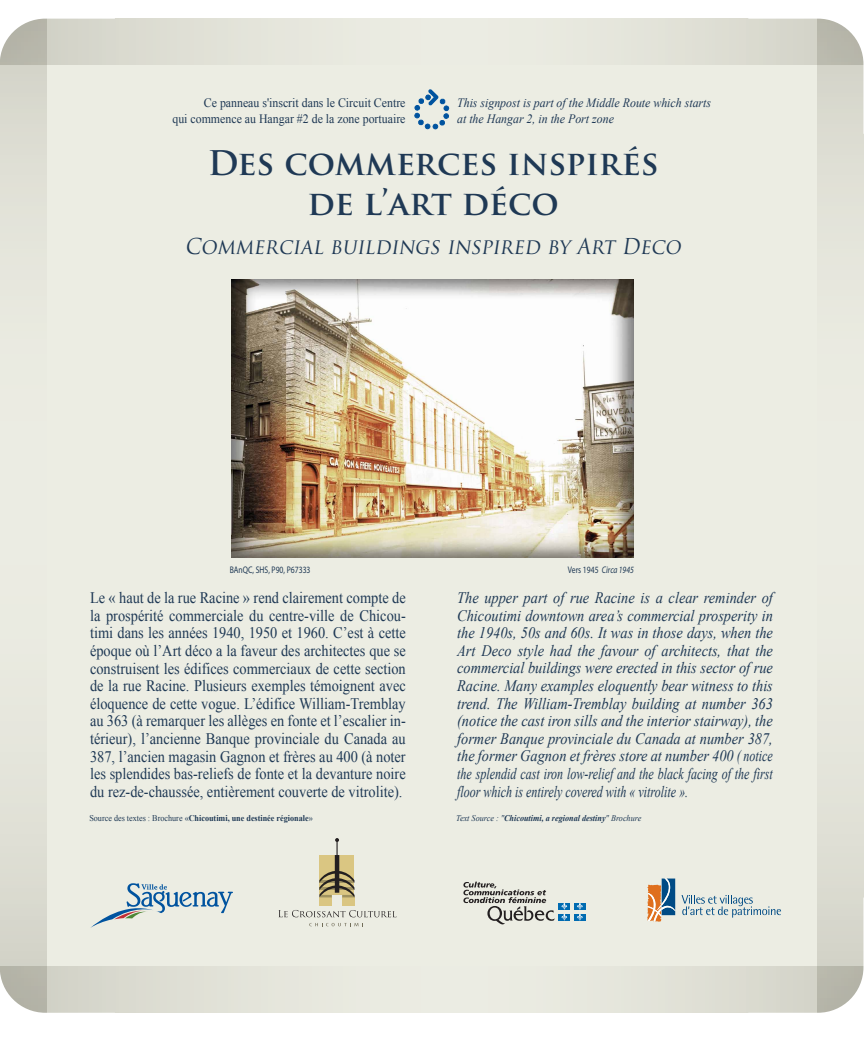
<style>
.page{position:relative;width:864px;height:1037px;background:#fff}
.page>*{position:absolute;margin:0;border:0;box-sizing:border-box;transform-origin:0 0}
.t1{font:700 33.12px/39.7px "Trajan Pro";color:#1f3955;text-align:center}
.t2{font:italic 21.32px "Trajan Pro";color:#1f3955;scale:.94 1}
.t3{font:16px/17.6px "Times New Roman";color:#1f3955;text-align:justify;scale:.9 1}
.t4{font:italic 16px/17.6px "Times New Roman";color:#1f3955;text-align:justify;scale:.9 1}
.t5{font:12.8px/15.4px "Times New Roman";color:#1f3955;text-align:right;scale:.93 1}
.t6{font:italic 12.8px/16px "Times New Roman";color:#1e3855;scale:.93 1}
.t7{font:9.6px "Myriad Pro";color:#1f3955;scale:.8 1}
.t8{font:italic 9.6px "Myriad Pro";color:#1f3955;scale:.8 1}
.t9{font:700 8.8px "Times New Roman";color:#1f3955;scale:.93 1}
.t10{font:italic 700 8.8px "Times New Roman";color:#1f3955;scale:.93 1}
.s1{font-style:normal}
.s2{font-weight:400}
</style>
<div class="page">
<div style="left:0;top:18px;width:864px;height:995px;background:#ecede3"></div>
<div style="left:0;top:18px;width:46px;height:995px;background:#e8e8df"></div>
<div style="left:818px;top:18px;width:46px;height:995px;background:#e8e8de"></div>
<div style="left:0;top:18px;width:864px;height:47px;background:#e6e6dd"></div>
<div style="left:0;top:966px;width:864px;height:47px;background:#e8e9df"></div>
<svg style="left:0;top:18px;width:115px;height:116px"></svg>
<svg style="left:748px;top:18px;width:116px;height:116px"></svg>
<svg style="left:414px;top:89px;width:35px;height:40px"></svg>
<img style="left:231px;top:280px;width:402px;height:277px">
<div style="left:342px;top:897px;width:12px;height:9px;background:#dac682"></div>
<div style="left:319px;top:897px;width:13px;height:9px;background:#dac682"></div>
<svg style="left:319px;top:838px;width:35px;height:59px"></svg>
<svg style="left:278px;top:910px;width:119px;height:7px"></svg>
<svg style="left:309px;top:923px;width:54px;height:3px"></svg>
<svg style="left:0;top:883px;width:233px;height:130px"></svg>
<svg style="left:463px;top:881px;width:92px;height:43px"></svg>
<div style="left:558px;top:903px;width:12px;height:7px;background:#006bb1"></div>
<div style="left:558px;top:913px;width:12px;height:7px;background:#006bb1"></div>
<svg style="left:561px;top:903px;width:6px;height:18px"></svg>
<div style="left:574px;top:903px;width:12px;height:7px;background:#006bb1"></div>
<div style="left:574px;top:913px;width:12px;height:7px;background:#006bb1"></div>
<svg style="left:577px;top:903px;width:6px;height:18px"></svg>
<svg style="left:647px;top:878px;width:28px;height:43px"></svg>
<svg style="left:682px;top:895px;width:182px;height:118px"></svg>
<p class="t5" style="left:172px;top:95px;width:252px">Ce panneau s'inscrit dans le Circuit Centre<br>qui commence au Hangar #2 de la zone portuaire</p>
<p class="t6" style="left:457px;top:95px;width:275px">This signpost is part of the Middle Route which starts at the Hangar 2, in the Port zone</p>
<h1 class="t1" style="left:208px;top:143px;width:452px">Des commerces inspirés de l’art déco</h1>
<h2 class="t2" style="left:185px;top:233px;width:533px">Commercial buildings inspired by Art Deco</h2>
<p class="t7" style="left:230px;top:564px;width:103px">BAnQC, SHS, P90, P67333</p>
<p class="t8" style="left:568px;top:564px;width:84px"><span class="s1">Vers 1945</span> Circa 1945</p>
<p class="t3" style="left:90px;top:589px;width:352px">Le « haut de la rue Racine » rend clairement compte de la prospérité commerciale du centre-ville de Chicou&shy;timi dans les années 1940, 1950 et 1960. C’est à cette époque où l’Art déco a la faveur des architectes que se construisent les édifices commerciaux de cette section de la rue Racine. Plusieurs exemples témoignent avec éloquence de cette vogue. L’édifice William-Tremblay au 363 (à remarquer les allèges en fonte et l’escalier in&shy;térieur), l’ancienne Banque provinciale du Canada au 387, l’ancien magasin Gagnon et frères au 400 (à noter les splendides bas-reliefs de fonte et la devanture noire du rez-de-chaussée, entièrement couverte de vitrolite).</p>
<p class="t4" style="left:457px;top:589px;width:352px">The upper part of rue Racine is a clear reminder of Chicoutimi downtown area’s commercial prosperity in the 1940s, 50s and 60s. It was in those days, when the Art Deco style had the favour of architects, that the commercial buildings were erected in this sector of rue Racine. Many examples eloquently bear witness to this trend. The William-Tremblay building at number 363 (notice the cast iron sills and the interior stairway), the former Banque provinciale du Canada at number 387, the former Gagnon et frères store at number 400 ( notice the splendid cast iron low-relief and the black facing of the first floor which is entirely covered with « vitrolite ».</p>
<p class="t9" style="left:89px;top:813px;width:242px"><span class="s2">Source des textes : Brochure «</span>Chicoutimi, une destinée régionale<span class="s2">»</span></p>
<p class="t10" style="left:456px;top:813px;width:200px"><span class="s2">Text Source : "</span>Chicoutimi, a regional destiny<span class="s2">" Brochure</span></p>
</div>
